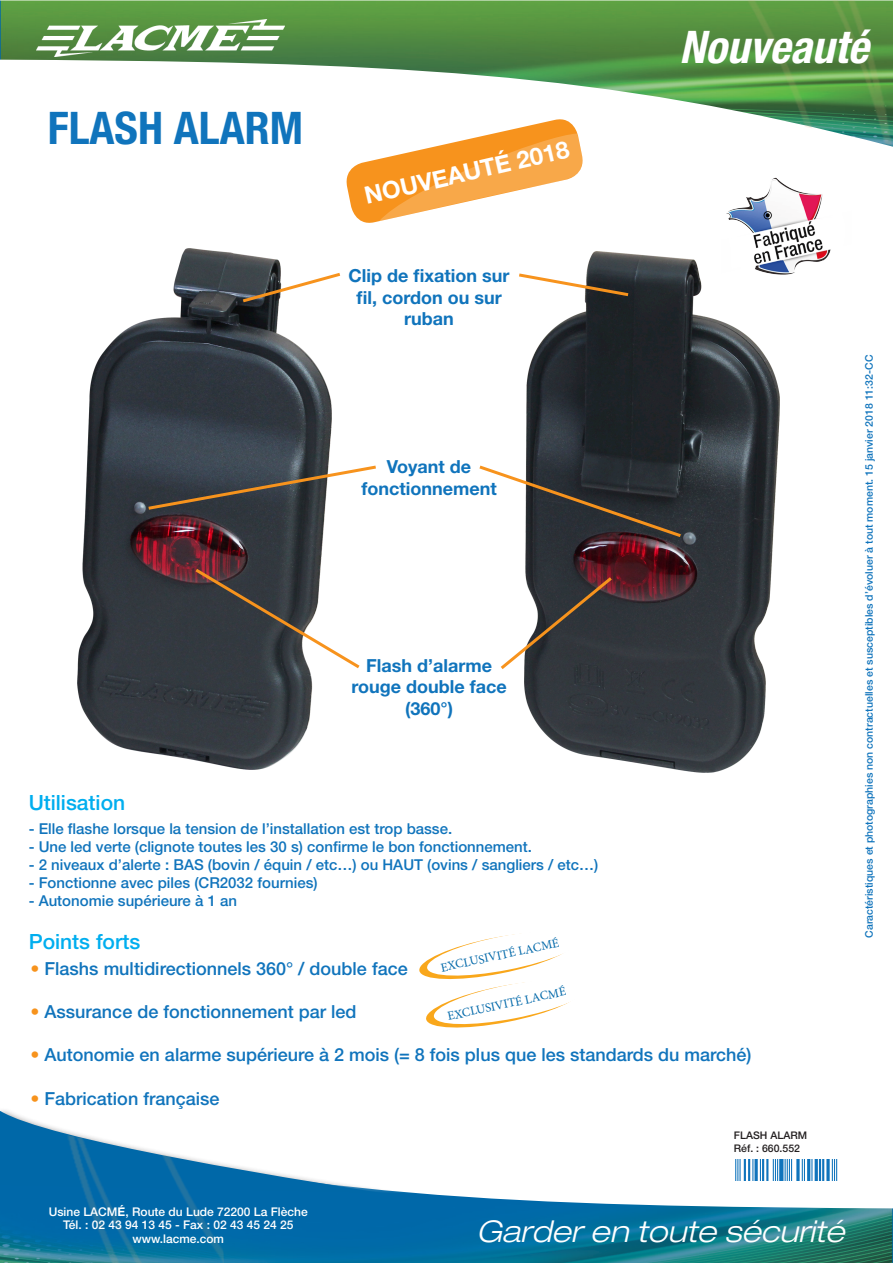
<style>
.page{position:relative;width:893px;height:1263px;background:#fff}
.page>*{position:absolute;margin:0;border:0;box-sizing:border-box;transform-origin:0 0}
.Paragraphe_Titre{font:700 condensed 45px "Helvetica Neue LT Std";color:#1074bc}
.t1{font:italic 700 condensed 45px "Helvetica Neue LT Std";color:#fff}
.Paragraphe_Titre-2{font:italic 300 expanded 30px "Helvetica Neue LT Std";color:#fff}
.Paragraphe_Titre-3{font:700 24px "Helvetica Neue LT Std";color:#fff}
.Paragraphe_Titre-4{font:500 21px "Helvetica Neue LT Std";color:#00aeef}
.Paragraphe_Titre-5{font:500 18px "Helvetica Neue LT Std";color:#1074bc}
.Paragraphe_Titre-6{font:700 18px/21.6px "Helvetica Neue LT Std";color:#1074bc;text-align:center}
.Paragraphe_Titre-7{font:500 15px "Helvetica Neue LT Std";color:#1074bc}
.t2{font:12.45px "Minion Pro";color:#0068a9}
.Paragraphe_Titre-8{font:500 12px "Helvetica Neue LT Std";color:#fff}
.Paragraphe_Titre-9{font:500 10.5px "Helvetica Neue LT Std";color:#1074bc}
.Paragraphe_Titre-10{font:500 10.5px "Helvetica Neue LT Std";color:#231f20}
.s1{color:#f7931d}
.s2{font-weight:700}
</style>
<div class="page">
<img style="left:0;top:0;width:893px;height:147px">
<img style="left:727px;top:0;width:166px;height:146px">
<img style="left:0;top:1121px;width:893px;height:142px">
<img style="left:38px;top:1129px;width:186px;height:134px">
<img style="left:37px;top:19px;width:248px;height:37px">
<img style="left:77px;top:249px;width:255px;height:520px">
<img style="left:524px;top:252px;width:256px;height:520px">
<svg style="left:343px;top:116px;width:243px;height:107px"></svg>
<svg style="left:419px;top:934px;width:150px;height:94px"></svg>
<img style="left:721px;top:177px;width:110px;height:99px">
<svg style="left:145px;top:464px;width:231px;height:48px"></svg>
<svg style="left:479px;top:463px;width:205px;height:76px"></svg>
<svg style="left:240px;top:271px;width:101px;height:34px"></svg>
<svg style="left:519px;top:271px;width:113px;height:27px"></svg>
<svg style="left:192px;top:566px;width:168px;height:105px"></svg>
<svg style="left:500px;top:574px;width:115px;height:98px"></svg>
<p class="Paragraphe_Titre" style="left:48px;top:100px;width:257px">FLASH ALARM</p>
<p class="Paragraphe_Titre-3" style="left:362px;top:181px;width:211px;rotate:-13deg">NOUVEAUTÉ 2018</p>
<p class="Paragraphe_Titre-6" style="left:349px;top:265px;width:162px">Clip de fixation sur fil, cordon ou sur ruban</p>
<p class="t1" style="left:679px;top:20px;width:191px">Nouveauté</p>
<p class="Paragraphe_Titre-6" style="left:387px;top:456px;width:86px">Voyant de</p>
<p class="Paragraphe_Titre-6" style="left:361px;top:477px;width:137px">fonctionnement</p>
<p class="Paragraphe_Titre-6" style="left:351px;top:654px;width:157px">Flash d’alarme rouge double face (360°)</p>
<p class="Paragraphe_Titre-4" style="left:29px;top:790px;width:98px">Utilisation</p>
<p class="Paragraphe_Titre-7" style="left:29px;top:819px;width:425px">- Elle flashe lorsque la tension de l’installation est trop basse.</p>
<p class="Paragraphe_Titre-7" style="left:29px;top:837px;width:505px">- Une led verte (clignote toutes les 30 s) confirme le bon fonctionnement.</p>
<p class="Paragraphe_Titre-7" style="left:29px;top:855px;width:571px">- 2 niveaux d’alerte : BAS (bovin / équin / etc…) ou HAUT (ovins / sangliers / etc…)</p>
<p class="Paragraphe_Titre-7" style="left:29px;top:873px;width:291px">- Fonctionne avec piles (CR2032 fournies)</p>
<p class="Paragraphe_Titre-7" style="left:29px;top:891px;width:210px">- Autonomie supérieure à 1 an</p>
<p class="Paragraphe_Titre-4" style="left:29px;top:929px;width:113px">Points forts</p>
<p class="Paragraphe_Titre-5" style="left:31px;top:958px;width:379px"><span class="s1">•</span> Flashs multidirectionnels 360° / double face</p>
<p class="Paragraphe_Titre-5" style="left:31px;top:1001px;width:327px"><span class="s1">•</span> Assurance de fonctionnement par led</p>
<p class="Paragraphe_Titre-5" style="left:31px;top:1044px;width:722px"><span class="s1">•</span> Autonomie en alarme supérieure à 2 mois (= 8 fois plus que les standards du marché)</p>
<p class="Paragraphe_Titre-5" style="left:31px;top:1087px;width:190px"><span class="s1">•</span> Fabrication française</p>
<p class="t2" style="left:439px;top:959px;width:122px;rotate:-12deg">EXCLUSIVITÉ LACMÉ</p>
<p class="t2" style="left:446px;top:1008px;width:122px;rotate:-12deg">EXCLUSIVITÉ LACMÉ</p>
<p class="Paragraphe_Titre-10" style="left:734px;top:1129px;width:75px">FLASH ALARM</p>
<p class="Paragraphe_Titre-10" style="left:734px;top:1142px;width:68px">Réf. : 660.552</p>
<p class="Paragraphe_Titre-9" style="left:863px;top:938px;width:584px;rotate:-90deg">Caractéristiques et photographies non contractuelles et susceptibles d’évoluer à tout moment. 15 janvier 2018 11:32-CC</p>
<p class="Paragraphe_Titre-8" style="left:49px;top:1204px;width:260px">Usine LACM<span class="s2">É</span>, Route du Lude 72200 La Flèche</p>
<p class="Paragraphe_Titre-8" style="left:63px;top:1217px;width:232px">Tél. : 02 43 94 13 45 - Fax : 02 43 45 24 25</p>
<p class="Paragraphe_Titre-8" style="left:132px;top:1231px;width:93px">www.lacme.com</p>
<p class="Paragraphe_Titre-2" style="left:476px;top:1213px;width:370px">Garder en toute sécurité</p>
</div>
